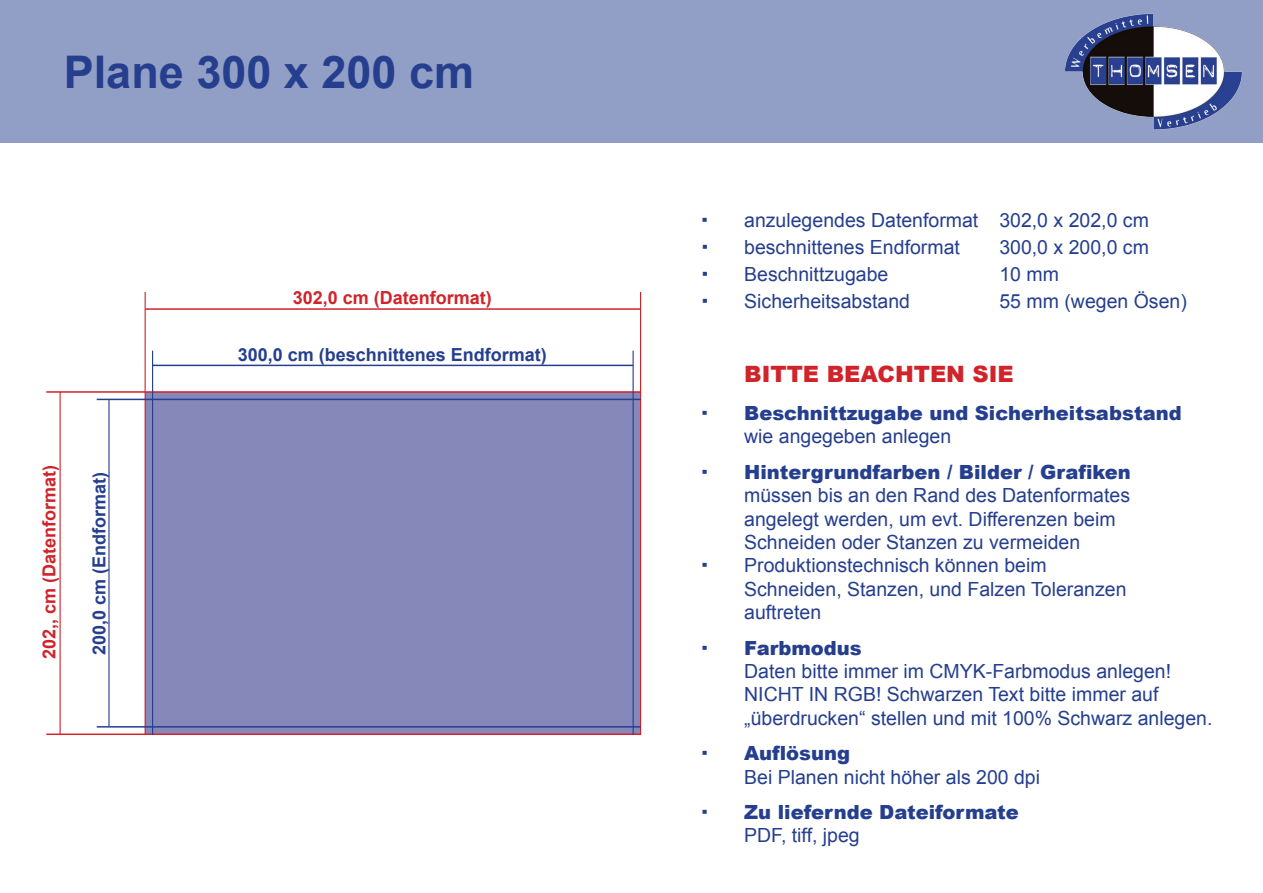
<style>
.page{position:relative;width:1263px;height:893px;background:#fff}
.page>*{position:absolute;margin:0;border:0;box-sizing:border-box;transform-origin:0 0}
.t1{font:700 45px "Arial";color:#253f8e}
.t2{font:900 22.5px "Arial";color:#d1232a}
.t3{font:19.5px/23.4px "Arial";color:#253f8e}
.t4{font:900 19.5px "Arial";color:#253f8e}
.t5{font:700 18px "Arial";color:#253f8e}
.t6{font:700 18px "Arial";color:#d1232a}
.s1{font-weight:900}
</style>
<div class="page">
<div style="left:145px;top:392px;width:495px;height:342px;background:#8688ba"></div>
<div style="left:0;top:0;width:1263px;height:143px;background:#919ec5"></div>
<img style="left:1065px;top:14px;width:177px;height:116px">
<hr style="left:145px;top:292px;width:1px;height:442px;background:#d1232a">
<hr style="left:640px;top:292px;width:1px;height:442px;background:#d1232a">
<hr style="left:108px;top:399px;width:2px;height:328px;background:#253f8e">
<hr style="left:60px;top:392px;width:1px;height:342px;background:#d1232a">
<hr style="left:145px;top:308px;width:495px;height:2px;background:#d1232a">
<hr style="left:153px;top:365px;width:480px;height:1px;background:#253f8e">
<hr style="left:46px;top:391px;width:595px;height:2px;background:#d1232a">
<hr style="left:46px;top:733px;width:595px;height:2px;background:#d1232a">
<hr style="left:97px;top:399px;width:544px;height:1px;background:#253f8e">
<hr style="left:97px;top:726px;width:544px;height:2px;background:#253f8e">
<hr style="left:152px;top:351px;width:1px;height:384px;background:#253f8e">
<hr style="left:632px;top:351px;width:2px;height:384px;background:#253f8e">
<h1 class="t1" style="left:64px;top:42px;width:412px">Plane 300 x 200 cm</h1>
<p class="t6" style="left:293px;top:286px;width:201px">302,0 cm (Datenformat)</p>
<p class="t6" style="left:37px;top:659px;width:196px;rotate:-90deg">202,, cm (Datenformat)</p>
<p class="t5" style="left:87px;top:655px;width:185px;rotate:-90deg">200,0 cm (Endformat)</p>
<p class="t5" style="left:238px;top:343px;width:311px">300,0 cm (beschnittenes Endformat)</p>
<p class="t3" style="left:702px;top:207px;width:449px;line-height:27px"><span class="s1">·</span> anzulegendes Datenformat 302,0 x 202,0 cm <span class="s1">·</span> beschnittenes Endformat</p>
<p class="t3" style="left:999px;top:235px;width:151px">300,0 x 200,0 cm</p>
<p class="t3" style="left:702px;top:262px;width:188px"><span class="s1">·</span> Beschnittzugabe</p>
<p class="t3" style="left:999px;top:262px;width:61px">10 mm</p>
<p class="t3" style="left:702px;top:289px;width:210px"><span class="s1">·</span> Sicherheitsabstand</p>
<p class="t3" style="left:999px;top:289px;width:189px">55 mm (wegen Ösen)</p>
<p class="t2" style="left:744px;top:357px;width:271px">BITTE BEACHTEN SIE</p>
<p class="t4" style="left:702px;top:399px;width:481px">· Beschnittzugabe und Sicherheitsabstand</p>
<p class="t3" style="left:744px;top:425px;width:209px">wie angegeben anlegen</p>
<p class="t4" style="left:702px;top:458px;width:431px">· Hintergrundfarben / Bilder / Grafiken</p>
<p class="t3" style="left:744px;top:484px;width:387px">müssen bis an den Rand des Datenformates</p>
<p class="t3" style="left:744px;top:507px;width:373px">angelegt werden, um evt. Differenzen beim</p>
<p class="t3" style="left:744px;top:531px;width:338px">Schneiden oder Stanzen zu vermeiden</p>
<p class="t3" style="left:702px;top:554px;width:346px"><span class="s1">·</span> Produktionstechnisch können beim</p>
<p class="t3" style="left:744px;top:577px;width:384px">Schneiden, Stanzen, und Falzen Toleranzen</p>
<p class="t3" style="left:744px;top:601px;width:78px">auftreten</p>
<p class="t4" style="left:702px;top:633px;width:162px">· Farbmodus</p>
<p class="t3" style="left:744px;top:660px;width:470px">Daten bitte immer im CMYK-Farbmodus anlegen!<br>NICHT IN RGB! Schwarzen Text bitte immer auf „überdrucken“ stellen und mit 100% Schwarz anlegen.</p>
<p class="t4" style="left:702px;top:739px;width:150px">· Auflösung</p>
<p class="t3" style="left:744px;top:765px;width:297px">Bei Planen nicht höher als 200 dpi</p>
<p class="t4" style="left:702px;top:798px;width:319px">· Zu liefernde Dateiformate</p>
<p class="t3" style="left:744px;top:824px;width:117px">PDF, tiff, jpeg</p>
</div>
